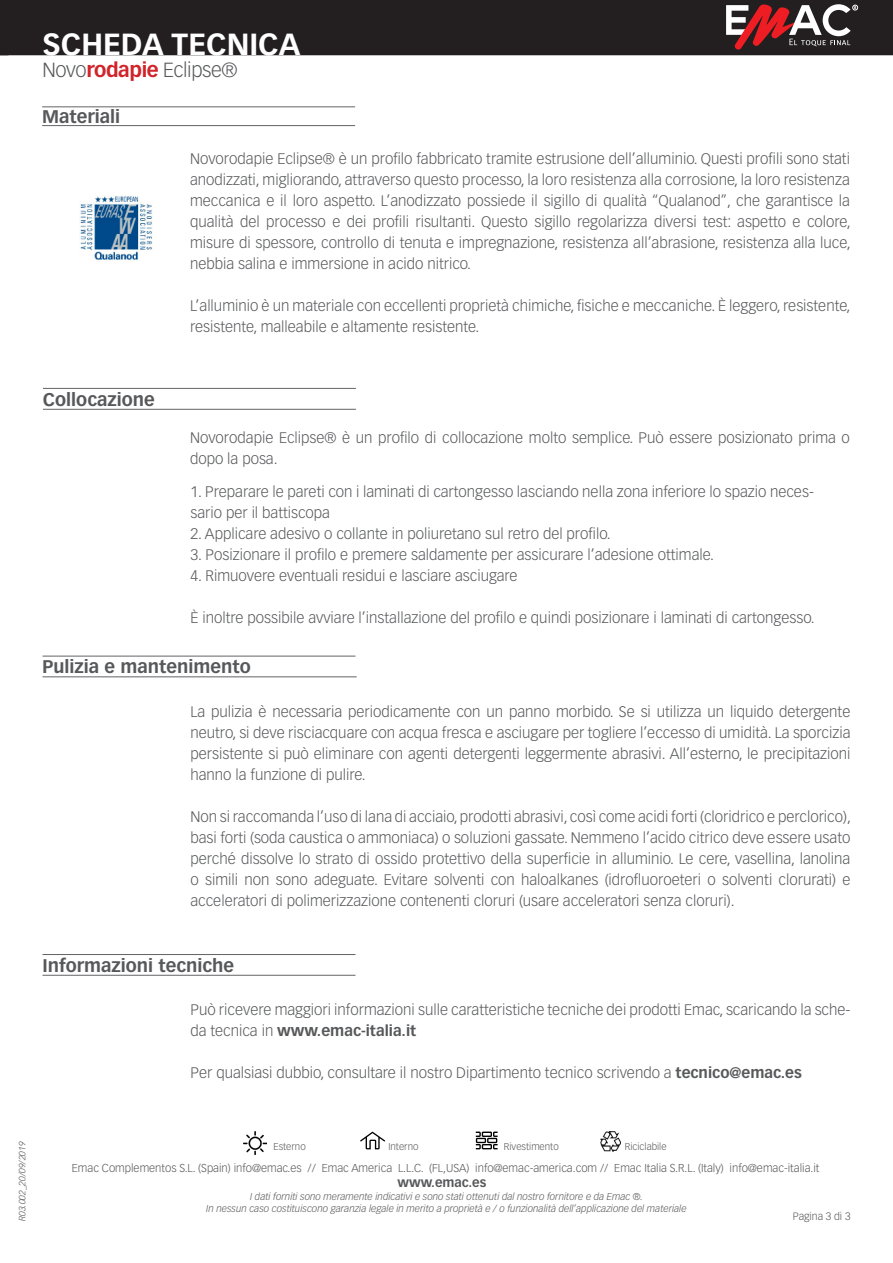
<style>
.page{position:relative;width:893px;height:1263px;background:#fff}
.page>*{position:absolute;margin:0;border:0;box-sizing:border-box;transform-origin:0 0}
.t1{font:700 30px "Vectora LT Std";color:#fff}
.t2{font:300 20.1px "Vectora LT Std";letter-spacing:-.02em;color:#57585a}
.t3{font:700 18px "Vectora LT Std";color:#57585a}
.Párrafo_14{font:300 15px/21px "Vectora LT Std";color:#57585a}
.t4{font:700 12.75px "Vectora LT Std";color:#57585a}
.t5{font:300 11.25px "Vectora LT Std";color:#57585a}
.t6{font:300 10.5px "Vectora LT Std";color:#57585a}
.t7{font:italic 300 9.75px/11.7px "Vectora LT Std";color:#57585a;text-align:center}
.t8{font:300 9.75px "Vectora LT Std";color:#57585a}
.t9{font:italic 300 9px "Vectora LT Std";color:#57585a}
.s1{font-weight:700;color:#d1232a}
.s2{font-weight:700}
</style>
<div class="page">
<div style="left:9px;top:0;width:884px;height:55px;background:#231f20"></div>
<svg style="left:726px;top:4px;width:132px;height:46px"></svg>
<hr style="left:43px;top:954px;width:312px;height:1px;background:#636366">
<hr style="left:43px;top:975px;width:312px;height:1px;background:#636366">
<svg style="left:0;top:0;width:9px;height:55px"></svg>
<hr style="left:42px;top:125px;width:313px;height:1px;background:#636366">
<hr style="left:42px;top:106px;width:313px;height:1px;background:#636366">
<hr style="left:43px;top:388px;width:313px;height:1px;background:#636366">
<hr style="left:43px;top:409px;width:313px;height:1px;background:#636366">
<hr style="left:43px;top:656px;width:312px;height:1px;background:#636366">
<hr style="left:43px;top:676px;width:314px;height:1px;background:#636366">
<svg style="left:360px;top:1131px;width:26px;height:18px"></svg>
<svg style="left:476px;top:1131px;width:22px;height:18px"></svg>
<img style="left:601px;top:1131px;width:20px;height:20px">
<img style="left:79px;top:195px;width:74px;height:65px">
<img style="left:244px;top:1131px;width:23px;height:23px">
<h1 class="t1" style="left:43px;top:26px;width:259px">SCHEDA TECNICA</h1>
<p class="t2" style="left:43px;top:58px;width:196px">Novo<span class="s1">rodapie</span> Eclipse®</p>
<p class="t3" style="left:42px;top:105px;width:79px">Materiali</p>
<p class="t3" style="left:43px;top:389px;width:113px">Collocazione</p>
<p class="Párrafo_14" style="left:190px;top:148px;width:662px;text-align:justify">Novorodapie Eclipse® è un profilo fabbricato tramite estrusione dell’alluminio. Questi profili sono stati anodizzati, migliorando, attraverso questo processo, la loro resistenza alla corrosione, la loro resistenza meccanica e il loro aspetto. L’anodizzato possiede il sigillo di qualità “Qualanod”, che garantisce la qualità del processo e dei profili risultanti. Questo sigillo regolarizza diversi test: aspetto e colore, misure di spessore, controllo di tenuta e impregnazione, resistenza all’abrasione, resistenza alla luce, nebbia salina e immersione in acido nitrico.</p>
<p class="Párrafo_14" style="left:190px;top:295px;width:662px">L’alluminio è un materiale con eccellenti proprietà chimiche, fisiche e meccaniche. È leggero, resistente, resistente, malleabile e altamente resistente.</p>
<p class="Párrafo_14" style="left:190px;top:427px;width:661px">Novorodapie Eclipse® è un profilo di collocazione molto semplice. Può essere posizionato prima o dopo la posa.</p>
<p class="Párrafo_14" style="left:190px;top:481px;width:625px">1. Preparare le pareti con i laminati di cartongesso lasciando nella zona inferiore lo spazio neces&shy;sario per il battiscopa</p>
<p class="Párrafo_14" style="left:190px;top:523px;width:422px">2. Applicare adesivo o collante in poliuretano sul retro del profilo.</p>
<p class="Párrafo_14" style="left:190px;top:544px;width:525px">3. Posizionare il profilo e premere saldamente per assicurare l’adesione ottimale.</p>
<p class="Párrafo_14" style="left:190px;top:565px;width:329px">4. Rimuovere eventuali residui e lasciare asciugare</p>
<p class="Párrafo_14" style="left:190px;top:607px;width:626px">È inoltre possibile avviare l’installazione del profilo e quindi posizionare i laminati di cartongesso.</p>
<p class="t3" style="left:43px;top:656px;width:210px">Pulizia e mantenimento</p>
<p class="Párrafo_14" style="left:190px;top:701px;width:661px;text-align:justify">La pulizia è necessaria periodicamente con un panno morbido. Se si utilizza un liquido detergente neutro, si deve risciacquare con acqua fresca e asciugare per togliere l’eccesso di umidità. La sporcizia persistente si può eliminare con agenti detergenti leggermente abrasivi. All’esterno, le precipitazioni hanno la funzione di pulire.</p>
<p class="Párrafo_14" style="left:190px;top:806px;width:662px;text-align:justify">Non si raccomanda l’uso di lana di acciaio, prodotti abrasivi, così come acidi forti (cloridrico e perclorico), basi forti (soda caustica o ammoniaca) o soluzioni gassate. Nemmeno l’acido citrico deve essere usato perché dissolve lo strato di ossido protettivo della superficie in alluminio. Le cere, vasellina, lanolina o simili non sono adeguate. Evitare solventi con haloalkanes (idrofluoroeteri o solventi clorurati) e acceleratori di polimerizzazione contenenti cloruri (usare acceleratori senza cloruri).</p>
<p class="t3" style="left:43px;top:955px;width:193px">Informazioni tecniche</p>
<p class="Párrafo_14" style="left:190px;top:999px;width:661px">Può ricevere maggiori informazioni sulle caratteristiche tecniche dei prodotti Emac, scaricando la sche&shy;da tecnica in <span class="s2">www.emac-italia.it</span></p>
<p class="Párrafo_14" style="left:190px;top:1062px;width:613px">Per qualsiasi dubbio, consultare il nostro Dipartimento tecnico scrivendo a <span class="s2">tecnico@emac.es</span></p>
<p class="t9" style="left:17px;top:1221px;width:81px;rotate:-90deg">R03.002_20/09/2019</p>
<p class="t8" style="left:273px;top:1141px;width:34px">Esterno</p>
<p class="t8" style="left:388px;top:1140px;width:32px">Interno</p>
<p class="t8" style="left:504px;top:1140px;width:56px">Rivestimento</p>
<p class="t8" style="left:625px;top:1140px;width:43px">Riciclabile</p>
<p class="t5" style="left:72px;top:1161px;width:749px">Emac Complementos S.L. (Spain) info@emac.es // Emac America L.L.C. (FL,USA) info@emac-america.com // Emac Italia S.R.L. (Italy) info@emac-italia.it</p>
<p class="t4" style="left:398px;top:1175px;width:90px">www.emac.es</p>
<p class="t7" style="left:206px;top:1191px;width:482px">I dati forniti sono meramente indicativi e sono stati ottenuti dal nostro fornitore e da Emac ®.<br>In nessun caso costituiscono garanzia legale in merito a proprietà e / o funzionalità dell’applicazione del materiale</p>
<p class="t6" style="left:793px;top:1211px;width:59px">Pagina 3 di 3</p>
</div>
